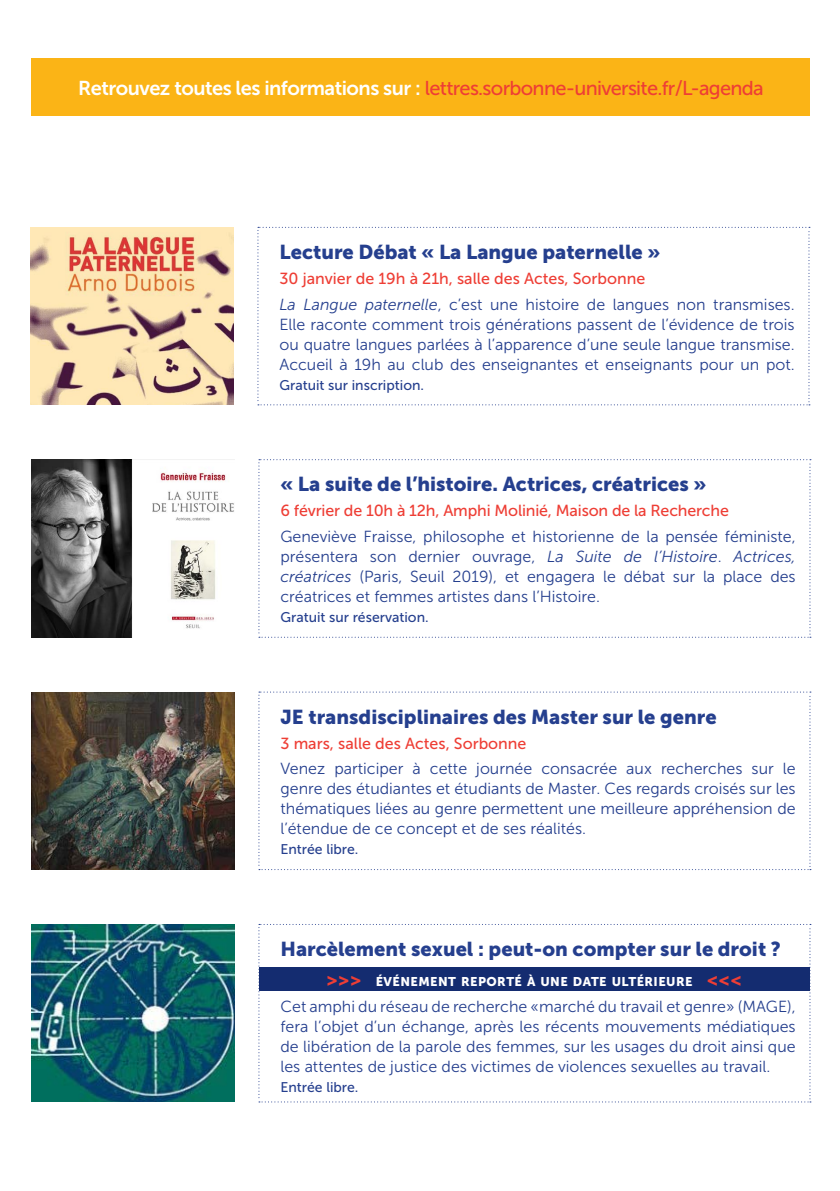
<style>
.page{position:relative;width:840px;height:1191px;background:#fff}
.page>*{position:absolute;margin:0;border:0;box-sizing:border-box;transform-origin:0 0}
.t1{font:20px "Museo Sans 900";color:#253f8e}
.t2{font:20px "Museo Sans 500";letter-spacing:-.035em;color:#ee3e35}
.t3{font:16px/20px "Museo Sans 300";color:#253f8e;text-align:justify}
.t4{font:16px "Museo Sans 500";color:#ee3e35}
.t5{font:14px "Museo Sans 500";color:#253f8e}
.t6{font:12.6px "Museo Sans 900";letter-spacing:.035em;color:#fff}
.s1{font-family:"Museo Sans 700";color:#fff}
.s2{font-style:italic}
.s3{font-size:18px;color:#ee3e35}
</style>
<div class="page">
<img style="left:30px;top:227px;width:203px;height:178px">
<svg style="left:257px;top:227px;width:552px;height:178px"></svg>
<img style="left:31px;top:460px;width:203px;height:177px">
<svg style="left:258px;top:459px;width:552px;height:178px"></svg>
<img style="left:31px;top:692px;width:203px;height:177px">
<svg style="left:258px;top:691px;width:552px;height:179px"></svg>
<svg style="left:258px;top:924px;width:552px;height:178px"></svg>
<img style="left:31px;top:924px;width:203px;height:178px">
<div style="left:31px;top:59px;width:779px;height:57px;background:#fbb416"></div>
<div style="left:259px;top:967px;width:550px;height:23px;background:#142c70"></div>
<p class="t2" style="left:78px;top:77px;width:686px"><span class="s1">Retrouvez toutes les informations sur :</span> lettres.sorbonne-universite.fr/L-agenda</p>
<p class="t1" style="left:279px;top:241px;width:382px">Lecture Débat « La Langue paternelle »</p>
<p class="t4" style="left:279px;top:270px;width:367px">30 janvier de 19h à 21h, salle des Actes, Sorbonne</p>
<p class="t3" style="left:279px;top:294px;width:516px"><span class="s2">La Langue paternelle</span>, c’est une histoire de langues non transmises.<br>Elle raconte comment trois générations passent de l’évidence de trois ou quatre langues parlées à l’apparence d’une seule langue transmise.<br>Accueil à 19h au club des enseignantes et enseignants pour un pot.</p>
<p class="t5" style="left:279px;top:377px;width:146px">Gratuit sur inscription.</p>
<p class="t1" style="left:280px;top:473px;width:427px">« La suite de l’histoire. Actrices, créatrices »</p>
<p class="t4" style="left:280px;top:502px;width:449px">6 février de 10h à 12h, Amphi Molinié, Maison de la Recherche</p>
<p class="t3" style="left:280px;top:526px;width:516px">Geneviève Fraisse, philosophe et historienne de la pensée féministe, présentera son dernier ouvrage, <span class="s2">La Suite de l’Histoire</span>. <span class="s2">Actrices, créatrices</span> (Paris, Seuil 2019), et engagera le débat sur la place des créatrices et femmes artistes dans l’Histoire.</p>
<p class="t5" style="left:280px;top:609px;width:150px">Gratuit sur réservation.</p>
<p class="t1" style="left:280px;top:705px;width:437px">JE transdisciplinaires des Master sur le genre</p>
<p class="t4" style="left:280px;top:734px;width:247px">3 mars, salle des Actes, Sorbonne</p>
<p class="t3" style="left:280px;top:759px;width:516px">Venez participer à cette journée consacrée aux recherches sur le genre des étudiantes et étudiants de Master. Ces regards croisés sur les thématiques liées au genre permettent une meilleure appréhension de l’étendue de ce concept et de ses réalités.</p>
<p class="t5" style="left:280px;top:842px;width:79px">Entrée libre.</p>
<p class="t1" style="left:280px;top:937px;width:501px">Harcèlement sexuel : peut-on compter sur le droit ?</p>
<p class="t6" style="left:326px;top:974px;width:416px"><span class="s3">&gt;&gt;&gt;</span> ÉVÉNEMENT REPORTÉ À UNE DATE ULTÉRIEURE <span class="s3">&lt;&lt;&lt;</span></p>
<p class="t3" style="left:280px;top:997px;width:516px">Cet amphi du réseau de recherche « marché du travail et genre » (MAGE), fera l’objet d’un échange, après les récents mouvements médiatiques de libération de la parole des femmes, sur les usages du droit ainsi que les attentes de justice des victimes de violences sexuelles au travail.</p>
<p class="t5" style="left:280px;top:1080px;width:79px">Entrée libre.</p>
</div>
